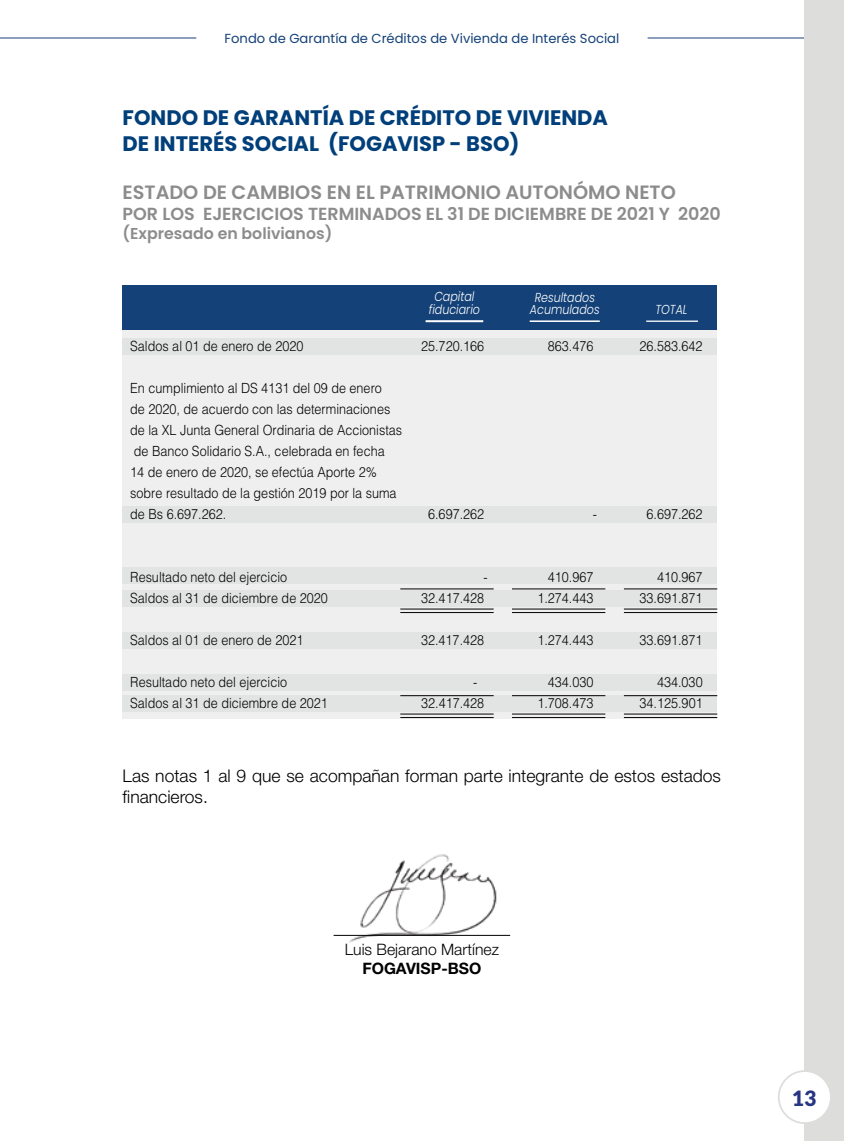
<style>
.page{position:relative;width:844px;height:1141px;background:#fff}
.page>*{position:absolute;margin:0;border:0;box-sizing:border-box;transform-origin:0 0}
.t1{font:700 21px/25.2px "Poppins";color:#003f7a}
.t2{font:900 21px "Lato";color:#283583}
.t3{font:600 19.25px "Poppins";color:#8d8c8d}
.t4{font:300 17.5px/21px "Helvetica Neue LT Std";color:#000}
.t5{font:600 17.5px "Poppins";color:#8d8c8d}
.t6{font:600 15.75px "Poppins";color:#8d8c8d}
.t7{font:300 15.75px "Helvetica Neue LT Std";color:#000}
.t8{font:700 15.75px "Helvetica Neue LT Std";color:#000}
.t9{font:300 14px/21px "Helvetica LT Std";color:#020203;scale:.9 1}
.t10{font:13.12px "Poppins";color:#144178}
.t11{font:italic 300 13.12px/13.3px "Poppins";color:#fff;text-align:center;scale:.85 1}
</style>
<div class="page">
<hr style="left:0;top:38px;width:196px;height:1px;background:#144178">
<hr style="left:647px;top:38px;width:196px;height:1px;background:#144178">
<div style="left:804px;top:0;width:39px;height:1141px;background:#dddddc"></div>
<div style="left:778px;top:1071px;width:52px;height:52px;background:#fff;border-radius:50%"></div>
<div style="left:777px;top:1070px;width:54px;height:54px;border:2px solid #dddddc;border-radius:50%"></div>
<img style="left:344px;top:854px;width:155px;height:89px">
<hr style="left:333px;top:935px;width:177px;height:1px;background:#000">
<div style="left:122px;top:329px;width:595px;height:389px;background:#efeff0"></div>
<div style="left:122px;top:338px;width:595px;height:16px;background:#e2e3e3"></div>
<div style="left:122px;top:506px;width:595px;height:16px;background:#e2e3e3"></div>
<div style="left:122px;top:568px;width:595px;height:16px;background:#e2e3e3"></div>
<div style="left:122px;top:590px;width:595px;height:16px;background:#e2e3e3"></div>
<div style="left:122px;top:632px;width:595px;height:16px;background:#e2e3e3"></div>
<div style="left:122px;top:674px;width:595px;height:16px;background:#e2e3e3"></div>
<div style="left:122px;top:695px;width:595px;height:16px;background:#e2e3e3"></div>
<div style="left:122px;top:285px;width:595px;height:44px;background:#144177"></div>
<hr style="left:425px;top:320px;width:58px;height:2px;background:#fff">
<hr style="left:529px;top:320px;width:70px;height:2px;background:#fff">
<hr style="left:646px;top:321px;width:51px;height:1px;background:#fff">
<hr style="left:623px;top:589px;width:94px;height:1px;background:#020203">
<hr style="left:512px;top:589px;width:93px;height:1px;background:#020203">
<hr style="left:400px;top:589px;width:93px;height:1px;background:#020203">
<hr style="left:623px;top:695px;width:94px;height:1px;background:#020203">
<hr style="left:512px;top:695px;width:93px;height:1px;background:#020203">
<hr style="left:400px;top:695px;width:93px;height:1px;background:#020203">
<hr style="left:623px;top:714px;width:94px;height:1px;background:#020203">
<hr style="left:512px;top:714px;width:93px;height:1px;background:#020203">
<hr style="left:623px;top:717px;width:94px;height:1px;background:#020203">
<hr style="left:512px;top:717px;width:93px;height:1px;background:#020203">
<hr style="left:400px;top:714px;width:93px;height:1px;background:#020203">
<hr style="left:400px;top:717px;width:93px;height:1px;background:#020203">
<hr style="left:623px;top:609px;width:94px;height:1px;background:#020203">
<hr style="left:512px;top:609px;width:93px;height:1px;background:#020203">
<hr style="left:623px;top:612px;width:94px;height:1px;background:#020203">
<hr style="left:512px;top:612px;width:93px;height:1px;background:#020203">
<hr style="left:400px;top:609px;width:93px;height:1px;background:#020203">
<hr style="left:400px;top:612px;width:93px;height:1px;background:#020203">
<p class="t10" style="left:224px;top:31px;width:396px">Fondo de Garantía de Créditos de Vivienda de Interés Social</p>
<h1 class="t1" style="left:123px;top:106px;width:487px">FONDO DE GARANTÍA DE CRÉDITO DE VIVIENDA<br>DE INTERÉS SOCIAL (FOGAVISP - BSO)</h1>
<h2 class="t3" style="left:123px;top:181px;width:554px">ESTADO DE CAMBIOS EN EL PATRIMONIO AUTONÓMO NETO</h2>
<p class="t5" style="left:123px;top:204px;width:599px">POR LOS EJERCICIOS TERMINADOS EL 31 DE DICIEMBRE DE 2021 Y 2020</p>
<p class="t6" style="left:123px;top:224px;width:211px">(Expresado en bolivianos)</p>
<p class="t11" style="left:428px;top:290px;width:62px">Capital fiduciario</p>
<p class="t11" style="left:530px;top:292px;width:83px;line-height:12.2px">Resultados<br>Acumulados</p>
<p class="t11" style="left:655px;top:303px;width:39px">TOTAL</p>
<p class="t9" style="left:130px;top:336px;width:194px">Saldos al 01 de enero de 2020</p>
<p class="t9" style="left:421px;top:336px;width:72px">25.720.166</p>
<p class="t9" style="left:547px;top:336px;width:52px">863.476</p>
<p class="t9" style="left:639px;top:336px;width:72px">26.583.642</p>
<p class="t9" style="left:130px;top:378px;width:303px">En cumplimiento al DS 4131 del 09 de enero<br>de 2020, de acuerdo con las determinaciones de la XL Junta General Ordinaria de Accionistas de Banco Solidario S.A., celebrada en fecha<br>14 de enero de 2020, se efectúa Aporte 2% sobre resultado de la gestión 2019 por la suma de Bs 6.697.262.</p>
<p class="t9" style="left:428px;top:504px;width:64px">6.697.262</p>
<p class="t9" style="left:592px;top:504px;width:6px">-</p>
<p class="t9" style="left:646px;top:504px;width:64px">6.697.262</p>
<p class="t9" style="left:130px;top:567px;width:176px">Resultado neto del ejercicio</p>
<p class="t9" style="left:483px;top:567px;width:6px">-</p>
<p class="t9" style="left:547px;top:567px;width:52px">410.967</p>
<p class="t9" style="left:657px;top:567px;width:52px">410.967</p>
<p class="t9" style="left:130px;top:588px;width:221px">Saldos al 31 de diciembre de 2020</p>
<p class="t9" style="left:421px;top:588px;width:72px">32.417.428</p>
<p class="t9" style="left:537px;top:588px;width:64px">1.274.443</p>
<p class="t9" style="left:639px;top:588px;width:72px">33.691.871</p>
<p class="t9" style="left:130px;top:630px;width:194px">Saldos al 01 de enero de 2021</p>
<p class="t9" style="left:421px;top:630px;width:72px">32.417.428</p>
<p class="t9" style="left:537px;top:630px;width:64px">1.274.443</p>
<p class="t9" style="left:639px;top:630px;width:72px">33.691.871</p>
<p class="t9" style="left:130px;top:672px;width:176px">Resultado neto del ejercicio</p>
<p class="t9" style="left:473px;top:672px;width:6px">-</p>
<p class="t9" style="left:547px;top:672px;width:52px">434.030</p>
<p class="t9" style="left:657px;top:672px;width:52px">434.030</p>
<p class="t9" style="left:130px;top:693px;width:221px">Saldos al 31 de diciembre de 2021</p>
<p class="t9" style="left:421px;top:693px;width:72px">32.417.428</p>
<p class="t9" style="left:537px;top:693px;width:64px">1.708.473</p>
<p class="t9" style="left:639px;top:693px;width:72px">34.125.901</p>
<p class="t4" style="left:123px;top:765px;width:599px">Las notas 1 al 9 que se acompañan forman parte integrante de estos estados financieros.</p>
<p class="t7" style="left:345px;top:940px;width:156px">Luis Bejarano Martínez</p>
<p class="t8" style="left:362px;top:959px;width:120px">FOGAVISP-BSO</p>
<h1 class="t2" style="left:791px;top:1085px;width:26px">13</h1>
</div>
